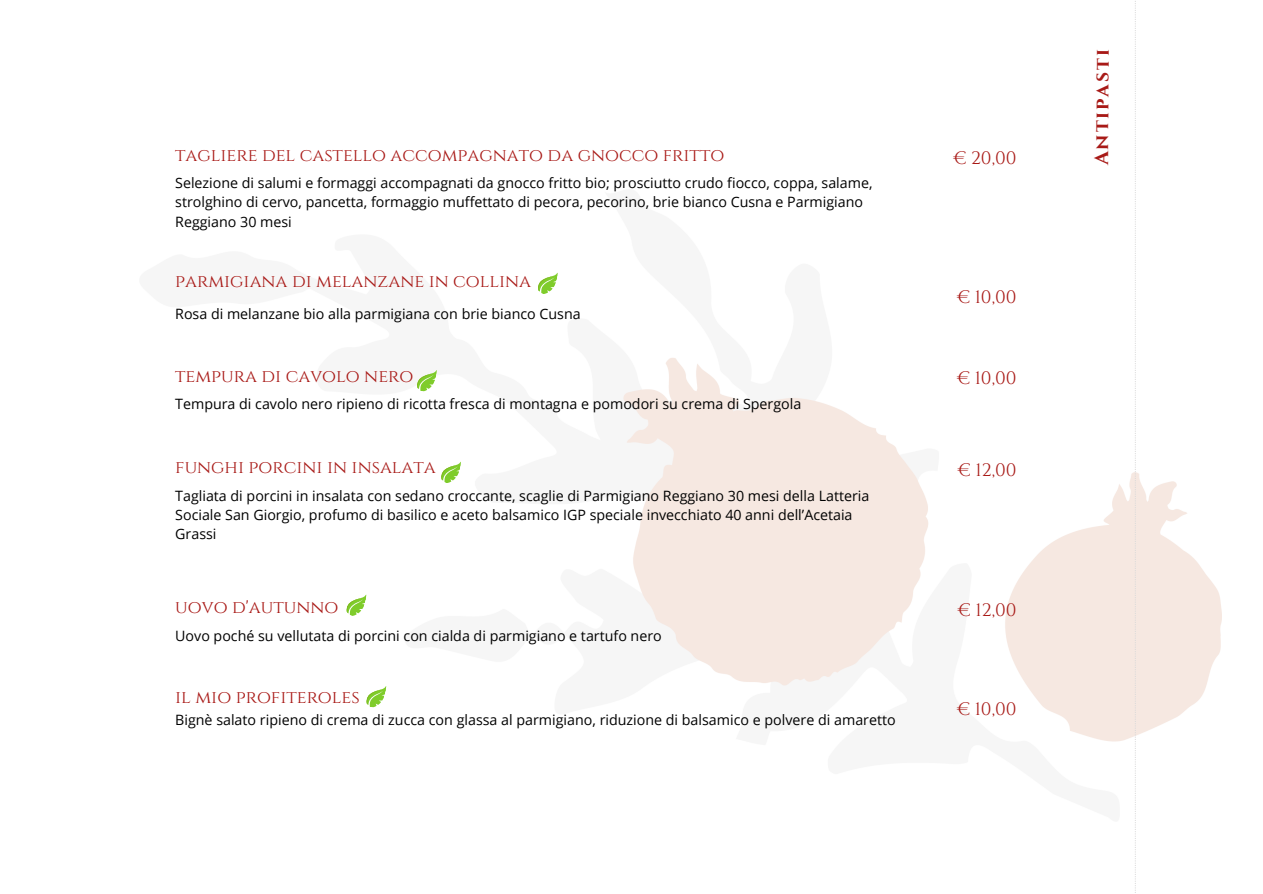
<style>
.page{position:relative;width:1263px;height:894px;background:#fff}
.page>*{position:absolute;margin:0;border:0;box-sizing:border-box;transform-origin:0 0}
.t1{font:700 19.5px "Cinzel";letter-spacing:.09em;color:#a81a17}
.t2{font:18px "Cinzel";color:#a81815}
.t3{font:18px "Cinzel";color:#a81a17}
.t4{font:14.25px/19px "Open Sans";color:#000}
</style>
<div class="page">
<img style="left:350px;top:358px;width:872px;height:384px">
<svg style="left:538px;top:272px;width:20px;height:22px"></svg>
<svg style="left:416px;top:369px;width:21px;height:22px"></svg>
<svg style="left:440px;top:461px;width:21px;height:22px"></svg>
<svg style="left:1135px;top:1px;width:1px;height:892px"></svg>
<svg style="left:346px;top:594px;width:20px;height:21px"></svg>
<svg style="left:366px;top:685px;width:20px;height:22px"></svg>
<p class="t2" style="left:175px;top:143px;width:551px">TAGLIERE DEL CASTELLO ACCOMPAGNATO DA GNOCCO FRITTO</p>
<p class="t4" style="left:175px;top:173px;width:699px">Selezione di salumi e formaggi accompagnati da gnocco fritto bio; prosciutto crudo fiocco, coppa, salame, strolghino di cervo, pancetta, formaggio muffettato di pecora, pecorino, brie bianco Cusna e Parmigiano<br>Reggiano 30 mesi</p>
<p class="t2" style="left:175px;top:270px;width:357px">PARMIGIANA DI MELANZANE IN COLLINA</p>
<p class="t4" style="left:175px;top:304px;width:407px">Rosa di melanzane bio alla parmigiana con brie bianco Cusna</p>
<p class="t2" style="left:175px;top:364px;width:240px">TEMPURA DI CAVOLO NERO</p>
<p class="t4" style="left:175px;top:394px;width:628px">Tempura di cavolo nero ripieno di ricotta fresca di montagna e pomodori su crema di Spergola</p>
<p class="t3" style="left:175px;top:455px;width:262px">FUNGHI PORCINI IN INSALATA</p>
<p class="t4" style="left:175px;top:485px;width:696px">Tagliata di porcini in insalata con sedano croccante, scaglie di Parmigiano Reggiano 30 mesi della Latteria<br>Sociale San Giorgio, profumo di basilico e aceto balsamico IGP speciale invecchiato 40 anni dell’Acetaia<br>Grassi</p>
<p class="t2" style="left:175px;top:595px;width:165px">UOVO D'AUTUNNO</p>
<p class="t4" style="left:175px;top:625px;width:488px">Uovo poché su vellutata di porcini con cialda di parmigiano e tartufo nero</p>
<p class="t2" style="left:175px;top:685px;width:186px">IL MIO PROFITEROLES</p>
<p class="t4" style="left:175px;top:709px;width:722px">Bignè salato ripieno di crema di zucca con glassa al parmigiano, riduzione di balsamico e polvere di amaretto</p>
<p class="t2" style="left:953px;top:146px;width:65px">€ 20,00</p>
<p class="t2" style="left:957px;top:285px;width:61px">€ 10,00</p>
<p class="t2" style="left:957px;top:367px;width:61px">€ 10,00</p>
<p class="t3" style="left:958px;top:458px;width:60px">€ 12,00</p>
<p class="t3" style="left:958px;top:598px;width:60px">€ 12,00</p>
<p class="t3" style="left:957px;top:697px;width:61px">€ 10,00</p>
<p class="t1" style="left:1089px;top:165px;width:117px;rotate:-90deg">Antipasti</p>
</div>
